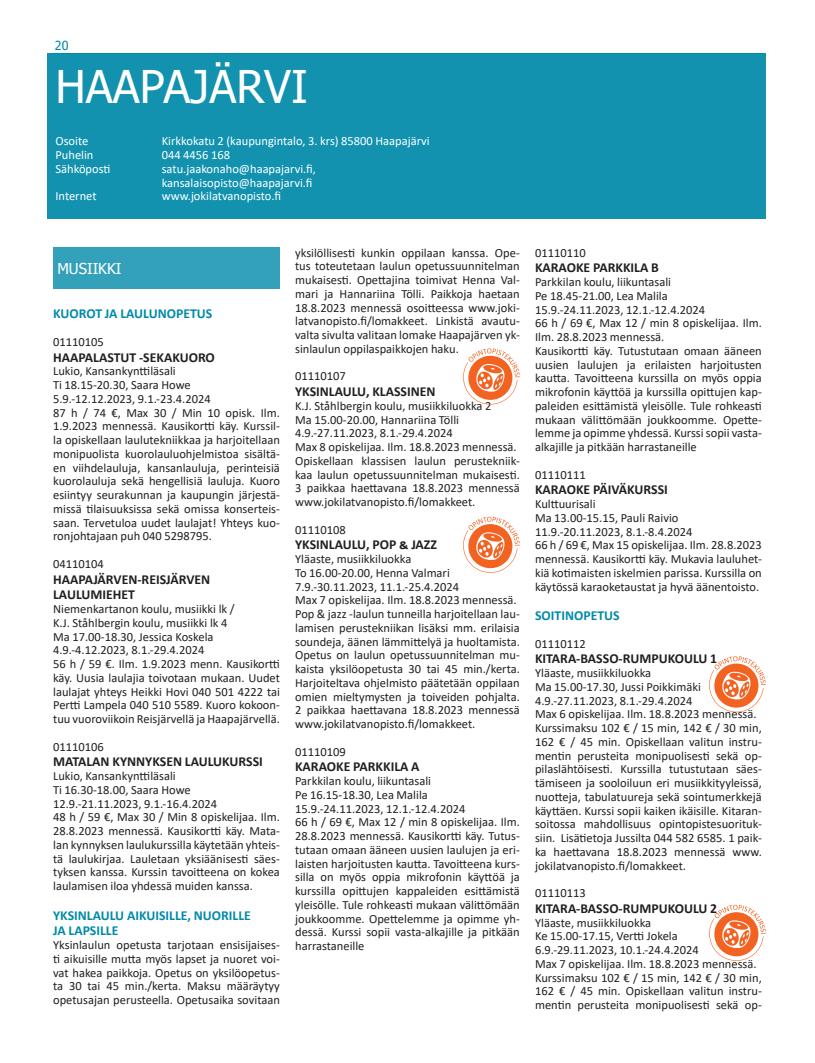
<style>
.page{position:relative;width:815px;height:1063px;background:#fff}
.page>*{position:absolute;margin:0;border:0;box-sizing:border-box;transform-origin:0 0}
.jättiotsikko{font:45px "Tahoma";color:#fff}
.t1{font:15px "Tahoma";color:#fff}
.leipis_otsikko{font:700 13.75px "Calibri";color:#231f20}
.leipis_otsikko-2{font:700 13.75px "Calibri";color:#008aa9}
.leipis{font:12.5px/13.8px "Calibri";color:#231f20;text-align:justify}
.leipis-2{font:12.5px "Calibri";color:#fff}
.t2{font:12.5px "Tahoma";color:#008aa9}
</style>
<div class="page">
<hr style="left:52px;top:53px;width:711px;height:1px;background:#008aa9">
<svg style="left:463px;top:348px;width:57px;height:57px"></svg>
<svg style="left:463px;top:517px;width:57px;height:56px"></svg>
<div style="left:53px;top:247px;width:227px;height:42px;background:#33a1ba"></div>
<svg style="left:709px;top:656px;width:57px;height:56px"></svg>
<svg style="left:709px;top:905px;width:57px;height:56px"></svg>
<div style="left:48px;top:54px;width:718px;height:165px;background:#1292af"></div>
<p class="t2" style="left:55px;top:37px;width:15px">20</p>
<p class="jättiotsikko" style="left:55px;top:56px;width:254px">HAAPAJÄRVI</p>
<p class="leipis-2" style="left:55px;top:132px;width:34px">Osoite</p>
<p class="leipis-2" style="left:162px;top:132px;width:270px">Kirkkokatu 2 (kaupungintalo, 3. krs) 85800 Haapajärvi</p>
<p class="leipis-2" style="left:55px;top:146px;width:40px">Puhelin</p>
<p class="leipis-2" style="left:162px;top:146px;width:70px">044 4456 168</p>
<p class="leipis-2" style="left:55px;top:160px;width:57px">Sähköposti</p>
<p class="leipis-2" style="left:162px;top:160px;width:156px">satu.jaakonaho@haapajarvi.fi,</p>
<p class="leipis-2" style="left:162px;top:174px;width:152px">kansalaisopisto@haapajarvi.fi</p>
<p class="leipis-2" style="left:55px;top:187px;width:43px">Internet</p>
<p class="leipis-2" style="left:162px;top:187px;width:121px">www.jokilatvanopisto.fi</p>
<p class="t1" style="left:57px;top:259px;width:66px">MUSIIKKI</p>
<p class="leipis_otsikko-2" style="left:53px;top:304px;width:161px">KUOROT JA LAULUNOPETUS</p>
<p class="leipis" style="left:53px;top:334px;width:52px">01110105</p>
<p class="leipis_otsikko" style="left:53px;top:347px;width:163px">HAAPALASTUT -SEKAKUORO</p>
<p class="leipis" style="left:53px;top:364px;width:124px">Lukio, Kansankynttiläsali</p>
<p class="leipis" style="left:53px;top:378px;width:139px">Ti 18.15-20.30, Saara Howe</p>
<p class="leipis" style="left:53px;top:391px;width:159px">5.9.-12.12.2023, 9.1.-23.4.2024</p>
<p class="leipis" style="left:53px;top:405px;width:228px">87 h / 74 €, Max 30 / Min 10 opisk. Ilm.<br>1.9.2023 mennessä. Kausikortti käy. Kurssil&shy;la opiskellaan laulutekniikkaa ja harjoitellaan monipuolista kuorolauluohjelmistoa sisältä&shy;en viihdelauluja, kansanlauluja, perinteisiä kuorolauluja sekä hengellisiä lauluja. Kuoro esiintyy seurakunnan ja kaupungin järjestä&shy;missä tilaisuuksissa sekä omissa konserteis&shy;saan. Tervetuloa uudet laulajat! Yhteys kuo&shy;ronjohtajaan puh 040 5298795.</p>
<p class="leipis" style="left:53px;top:556px;width:52px">04110104</p>
<p class="leipis_otsikko" style="left:53px;top:569px;width:159px">HAAPAJÄRVEN-REISJÄRVEN</p>
<p class="leipis_otsikko" style="left:53px;top:585px;width:83px">LAULUMIEHET</p>
<p class="leipis" style="left:53px;top:602px;width:183px">Niemenkartanon koulu, musiikki lk /</p>
<p class="leipis" style="left:53px;top:615px;width:176px">K.J. Ståhlbergin koulu, musiikki lk 4</p>
<p class="leipis" style="left:53px;top:629px;width:162px">Ma 17.00-18.30, Jessica Koskela</p>
<p class="leipis" style="left:53px;top:643px;width:153px">4.9.-4.12.2023, 8.1.-29.4.2024</p>
<p class="leipis" style="left:53px;top:657px;width:228px">56 h / 59 €. Ilm. 1.9.2023 menn. Kausikortti käy. Uusia laulajia toivotaan mukaan. Uudet laulajat yhteys Heikki Hovi 040 501 4222 tai Pertti Lampela 040 510 5589. Kuoro kokoon&shy;tuu vuoroviikoin Reisjärvellä ja Haapajärvellä.</p>
<p class="leipis" style="left:53px;top:739px;width:52px">01110106</p>
<p class="leipis_otsikko" style="left:53px;top:752px;width:211px">MATALAN KYNNYKSEN LAULUKURSSI</p>
<p class="leipis" style="left:53px;top:769px;width:124px">Lukio, Kansankynttiläsali</p>
<p class="leipis" style="left:53px;top:782px;width:139px">Ti 16.30-18.00, Saara Howe</p>
<p class="leipis" style="left:53px;top:796px;width:165px">12.9.-21.11.2023, 9.1.-16.4.2024</p>
<p class="leipis" style="left:53px;top:810px;width:228px">48 h / 59 €, Max 30 / Min 8 opiskelijaa. Ilm.<br>28.8.2023 mennessä. Kausikortti käy. Mata&shy;lan kynnyksen laulukurssilla käytetään yhteis&shy;tä laulukirjaa. Lauletaan yksiäänisesti säes&shy;tyksen kanssa. Kurssin tavoitteena on kokea laulamisen iloa yhdessä muiden kanssa.</p>
<p class="leipis_otsikko-2" style="left:53px;top:905px;width:199px">YKSINLAULU AIKUISILLE, NUORILLE</p>
<p class="leipis_otsikko-2" style="left:53px;top:921px;width:67px">JA LAPSILLE</p>
<p class="leipis" style="left:53px;top:938px;width:228px">Yksinlaulun opetusta tarjotaan ensisijaises&shy;ti aikuisille mutta myös lapset ja nuoret voi&shy;vat hakea paikkoja. Opetus on yksilöopetus&shy;ta 30 tai 45 min./kerta. Maksu määräytyy opetusajan perusteella. Opetusaika sovitaan</p>
<p class="leipis" style="left:295px;top:245px;width:226px">yksilöllisesti kunkin oppilaan kanssa. Ope&shy;tus toteutetaan laulun opetussuunnitelman mukaisesti. Opettajina toimivat Henna Val&shy;mari ja Hannariina Tölli. Paikkoja haetaan 18.8.2023 mennessä osoitteessa www.joki&shy;latvanopisto.fi/lomakkeet. Linkistä avautu&shy;valta sivulta valitaan lomake Haapajärven yk&shy;sinlaulun oppilaspaikkojen haku.</p>
<p class="leipis" style="left:295px;top:369px;width:52px">01110107</p>
<p class="leipis_otsikko" style="left:295px;top:382px;width:142px">YKSINLAULU, KLASSINEN</p>
<p class="leipis" style="left:295px;top:398px;width:198px">K.J. Ståhlbergin koulu, musiikkiluokka 2</p>
<p class="leipis" style="left:295px;top:412px;width:165px">Ma 15.00-20.00, Hannariina Tölli</p>
<p class="leipis" style="left:295px;top:426px;width:159px">4.9.-27.11.2023, 8.1.-29.4.2024</p>
<p class="leipis" style="left:295px;top:440px;width:223px">Max 8 opiskelijaa. Ilm. 18.8.2023 mennessä.</p>
<p class="leipis" style="left:295px;top:453px;width:226px">Opiskellaan klassisen laulun perustekniik&shy;kaa laulun opetussuunnitelman mukaisesti.<br>3 paikkaa haettavana 18.8.2023 mennessä www.jokilatvanopisto.fi/lomakkeet.</p>
<p class="leipis" style="left:295px;top:522px;width:52px">01110108</p>
<p class="leipis_otsikko" style="left:295px;top:535px;width:143px">YKSINLAULU, POP &amp; JAZZ</p>
<p class="leipis" style="left:295px;top:552px;width:118px">Yläaste, musiikkiluokka</p>
<p class="leipis" style="left:295px;top:565px;width:156px">To 16.00-20.00, Henna Valmari</p>
<p class="leipis" style="left:295px;top:579px;width:165px">7.9.-30.11.2023, 11.1.-25.4.2024</p>
<p class="leipis" style="left:295px;top:593px;width:223px">Max 7 opiskelijaa. Ilm. 18.8.2023 mennessä.</p>
<p class="leipis" style="left:295px;top:607px;width:226px">Pop &amp; jazz -laulun tunneilla harjoitellaan lau&shy;lamisen perustekniikan lisäksi mm. erilaisia soundeja, äänen lämmittelyä ja huoltamista.<br>Opetus on laulun opetussuunnitelman mu&shy;kaista yksilöopetusta 30 tai 45 min./kerta.<br>Harjoiteltava ohjelmisto päätetään oppilaan omien mieltymysten ja toiveiden pohjalta.<br>2 paikkaa haettavana 18.8.2023 mennessä www.jokilatvanopisto.fi/lomakkeet.</p>
<p class="leipis" style="left:295px;top:744px;width:52px">01110109</p>
<p class="leipis_otsikko" style="left:295px;top:757px;width:126px">KARAOKE PARKKILA A</p>
<p class="leipis" style="left:295px;top:774px;width:138px">Parkkilan koulu, liikuntasali</p>
<p class="leipis" style="left:295px;top:787px;width:134px">Pe 16.15-18.30, Lea Malila</p>
<p class="leipis" style="left:295px;top:801px;width:172px">15.9.-24.11.2023, 12.1.-12.4.2024</p>
<p class="leipis" style="left:295px;top:815px;width:226px">66 h / 69 €, Max 12 / min 8 opiskelijaa. Ilm.<br>28.8.2023 mennessä. Kausikortti käy. Tutus&shy;tutaan omaan ääneen uusien laulujen ja eri&shy;laisten harjoitusten kautta. Tavoitteena kurs&shy;silla on myös oppia mikrofonin käyttöä ja kurssilla opittujen kappaleiden esittämistä yleisölle. Tule rohkeasti mukaan välittömään joukkoomme. Opettelemme ja opimme yh&shy;dessä. Kurssi sopii vasta-alkajille ja pitkään harrastaneille</p>
<p class="leipis" style="left:535px;top:245px;width:52px">01110110</p>
<p class="leipis_otsikko" style="left:535px;top:258px;width:125px">KARAOKE PARKKILA B</p>
<p class="leipis" style="left:535px;top:275px;width:138px">Parkkilan koulu, liikuntasali</p>
<p class="leipis" style="left:535px;top:288px;width:134px">Pe 18.45-21.00, Lea Malila</p>
<p class="leipis" style="left:535px;top:302px;width:172px">15.9.-24.11.2023, 12.1.-12.4.2024</p>
<p class="leipis" style="left:535px;top:316px;width:228px">66 h / 69 €, Max 12 / min 8 opiskelijaa. Ilm.<br>Ilm. 28.8.2023 mennessä.</p>
<p class="leipis" style="left:535px;top:343px;width:228px">Kausikortti käy. Tutustutaan omaan ääneen uusien laulujen ja erilaisten harjoitusten kautta. Tavoitteena kurssilla on myös oppia mikrofonin käyttöä ja kurssilla opittujen kap&shy;paleiden esittämistä yleisölle. Tule rohkeasti mukaan välittömään joukkoomme. Opette&shy;lemme ja opimme yhdessä. Kurssi sopii vasta&shy;alkajille ja pitkään harrastaneille</p>
<p class="leipis" style="left:535px;top:467px;width:52px">01110111</p>
<p class="leipis_otsikko" style="left:535px;top:480px;width:134px">KARAOKE PÄIVÄKURSSI</p>
<p class="leipis" style="left:535px;top:497px;width:62px">Kulttuurisali</p>
<p class="leipis" style="left:535px;top:510px;width:145px">Ma 13.00-15.15, Pauli Raivio</p>
<p class="leipis" style="left:535px;top:524px;width:159px">11.9.-20.11.2023, 8.1.-8.4.2024</p>
<p class="leipis" style="left:535px;top:538px;width:228px">66 h / 69 €, Max 15 opiskelijaa. Ilm. 28.8.2023 mennessä. Kausikortti käy. Mukavia lauluhet&shy;kiä kotimaisten iskelmien parissa. Kurssilla on käytössä karaoketaustat ja hyvä äänentoisto.</p>
<p class="leipis_otsikko-2" style="left:535px;top:606px;width:86px">SOITINOPETUS</p>
<p class="leipis" style="left:535px;top:636px;width:52px">01110112</p>
<p class="leipis_otsikko" style="left:535px;top:649px;width:184px">KITARA-BASSO-RUMPUKOULU 1</p>
<p class="leipis" style="left:535px;top:666px;width:118px">Yläaste, musiikkiluokka</p>
<p class="leipis" style="left:535px;top:679px;width:167px">Ma 15.00-17.30, Jussi Poikkimäki</p>
<p class="leipis" style="left:535px;top:693px;width:159px">4.9.-27.11.2023, 8.1.-29.4.2024</p>
<p class="leipis" style="left:535px;top:707px;width:223px">Max 6 opiskelijaa. Ilm. 18.8.2023 mennessä.</p>
<p class="leipis" style="left:535px;top:721px;width:228px">Kurssimaksu 102 € / 15 min, 142 € / 30 min, 162 € / 45 min. Opiskellaan valitun instru&shy;mentin perusteita monipuolisesti sekä op&shy;pilaslähtöisesti. Kurssilla tutustutaan säes&shy;tämiseen ja sooloiluun eri musiikkityyleissä, nuotteja, tabulatuureja sekä sointumerkkejä käyttäen. Kurssi sopii kaiken ikäisille. Kitaran&shy;soitossa mahdollisuus opintopistesuorituk&shy;siin. Lisätietoja Jussilta 044 582 6585. 1 paik&shy;ka haettavana 18.8.2023 mennessä www. jokilatvanopisto.fi/lomakkeet.</p>
<p class="leipis" style="left:535px;top:886px;width:52px">01110113</p>
<p class="leipis_otsikko" style="left:535px;top:898px;width:184px">KITARA-BASSO-RUMPUKOULU 2</p>
<p class="leipis" style="left:535px;top:915px;width:118px">Yläaste, musiikkiluokka</p>
<p class="leipis" style="left:535px;top:929px;width:144px">Ke 15.00-17.15, Vertti Jokela</p>
<p class="leipis" style="left:535px;top:943px;width:165px">6.9.-29.11.2023, 10.1.-24.4.2024</p>
<p class="leipis" style="left:535px;top:956px;width:223px">Max 7 opiskelijaa. Ilm. 18.8.2023 mennessä.</p>
<p class="leipis" style="left:535px;top:970px;width:228px">Kurssimaksu 102 € / 15 min, 142 € / 30 min, 162 € / 45 min. Opiskellaan valitun instru&shy;mentin perusteita monipuolisesti sekä op-</p>
</div>
